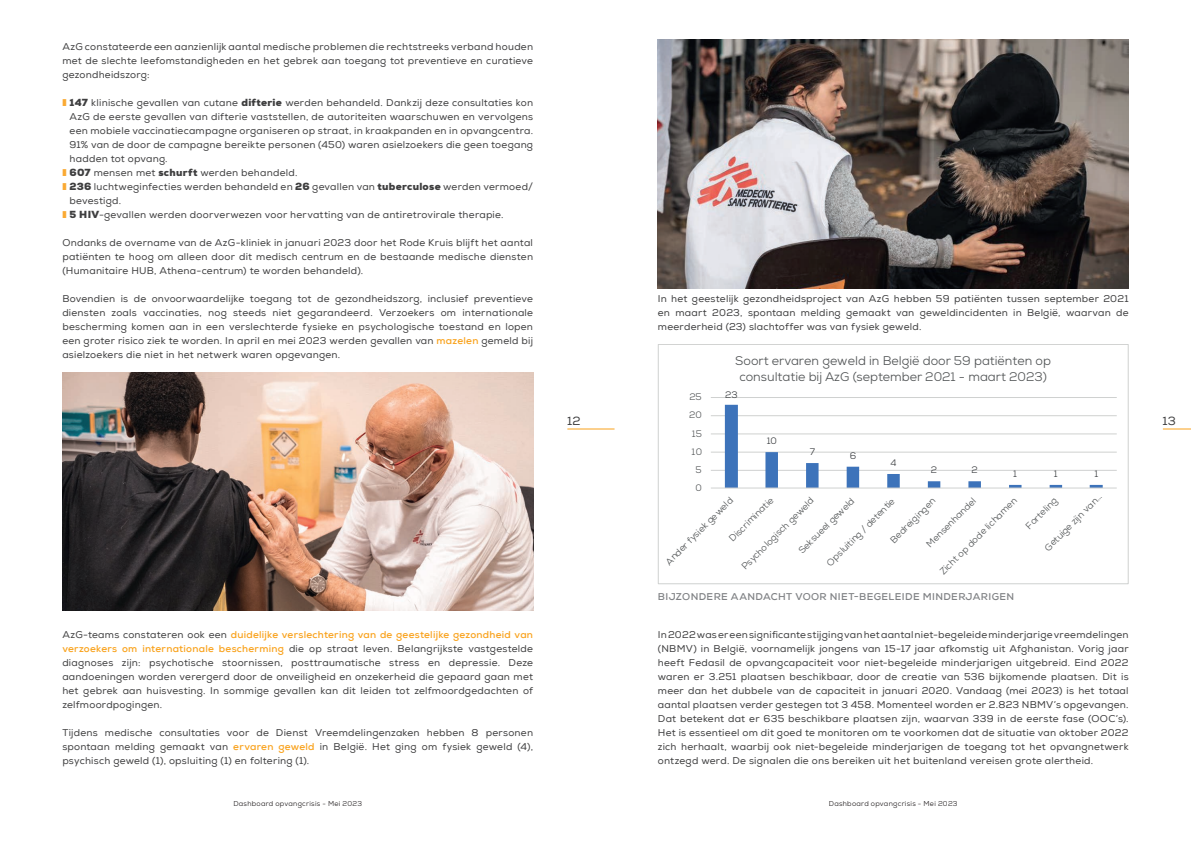
<style>
.page{position:relative;width:1191px;height:842px;background:#fff}
.page>*{position:absolute;margin:0;border:0;box-sizing:border-box;transform-origin:0 0}
.t1{font:12.5px/16.6px "Nexa";color:#515455;text-align:center}
.t2{font:12px "Nexa";color:#3e3e3f}
.t3{font:10px/14px "Nexa";letter-spacing:.025em;color:#3e3e3f;text-align:justify}
.t4{font:700 10px "Nexa";letter-spacing:.04em;color:#808285}
.t5{font:9.4px "Nexa";letter-spacing:.015em;color:#515455}
.t6{font:9.4px "Nexa";color:#36393c}
.t7{font:7px "Nexa";letter-spacing:.04em;color:#231f20}
.s1{color:#faaa34}
.s2{font-weight:900}
.s3{font-weight:700;color:#f9a21c}
</style>
<div class="page">
<hr style="left:567px;top:428px;width:47px;height:1px;background:#f9a21c">
<svg style="left:1162px;top:428px;width:29px;height:1px"></svg>
<img style="left:62px;top:372px;width:471px;height:238px">
<img style="left:658px;top:40px;width:470px;height:248px">
<hr style="left:711px;top:470px;width:405px;height:1px;background:#cfd1d0">
<hr style="left:711px;top:452px;width:405px;height:1px;background:#cfd1d0">
<hr style="left:711px;top:433px;width:405px;height:1px;background:#cfd1d0">
<hr style="left:711px;top:415px;width:405px;height:1px;background:#cfd1d0">
<hr style="left:711px;top:397px;width:405px;height:1px;background:#cfd1d0">
<svg style="left:725px;top:405px;width:377px;height:83px"></svg>
<hr style="left:711px;top:488px;width:405px;height:1px;background:#cfd1d0">
<div style="left:658px;top:344px;width:470px;height:240px;border:1px solid #cfd1d0"></div>
<p class="t3" style="left:62px;top:40px;width:472px">AzG constateerde een aanzienlijk aantal medische problemen die rechtstreeks verband houden met de slechte leefomstandigheden en het gebrek aan toegang tot preventieve en curatieve gezondheidszorg:</p>
<p class="t3" style="left:62px;top:96px;width:472px"><span class="s1">❚</span> <span class="s2">147</span> klinische gevallen van cutane <span class="s2">difterie</span> werden behandeld. Dankzij deze consultaties kon</p>
<p class="t3" style="left:69px;top:110px;width:465px">AzG de eerste gevallen van difterie vaststellen, de autoriteiten waarschuwen en vervolgens</p>
<p class="t3" style="left:69px;top:124px;width:465px">een mobiele vaccinatiecampagne organiseren op straat, in kraakpanden en in opvangcentra.</p>
<p class="t3" style="left:69px;top:138px;width:465px">91% van de door de campagne bereikte personen (450) waren asielzoekers die geen toegang</p>
<p class="t3" style="left:69px;top:152px;width:100px">hadden tot opvang.</p>
<p class="t3" style="left:62px;top:166px;width:237px"><span class="s1">❚</span> <span class="s2">607</span> mensen met <span class="s2">schurft</span> werden behandeld.</p>
<p class="t3" style="left:62px;top:180px;width:472px"><span class="s1">❚</span> <span class="s2">236</span> luchtweginfecties werden behandeld en <span class="s2">26</span> gevallen van <span class="s2">tuberculose</span> werden vermoed/</p>
<p class="t3" style="left:69px;top:194px;width:53px">bevestigd.</p>
<p class="t3" style="left:62px;top:208px;width:443px"><span class="s1">❚</span> <span class="s2">5 HIV</span>-gevallen werden doorverwezen voor hervatting van de antiretrovirale therapie.</p>
<p class="t3" style="left:62px;top:236px;width:472px">Ondanks de overname van de AzG-kliniek in januari 2023 door het Rode Kruis blijft het aantal patiënten te hoog om alleen door dit medisch centrum en de bestaande medische diensten (Humanitaire HUB, Athena-centrum) te worden behandeld).</p>
<p class="t3" style="left:62px;top:292px;width:472px">Bovendien is de onvoorwaardelijke toegang tot de gezondheidszorg, inclusief preventieve diensten zoals vaccinaties, nog steeds niet gegarandeerd. Verzoekers om internationale bescherming komen aan in een verslechterde fysieke en psychologische toestand en lopen een groter risico ziek te worden. In april en mei 2023 werden gevallen van <span class="s3">mazelen</span> gemeld bij asielzoekers die niet in het netwerk waren opgevangen.</p>
<p class="t3" style="left:62px;top:628px;width:472px">AzG-teams constateren ook een <span class="s3">duidelijke verslechtering van de geestelijke gezondheid van verzoekers om internationale bescherming</span> die op straat leven. Belangrijkste vastgestelde diagnoses zijn: psychotische stoornissen, posttraumatische stress en depressie. Deze aandoeningen worden verergerd door de onveiligheid en onzekerheid die gepaard gaan met het gebrek aan huisvesting. In sommige gevallen kan dit leiden tot zelfmoordgedachten of zelfmoordpogingen.</p>
<p class="t3" style="left:62px;top:726px;width:472px">Tijdens medische consultaties voor de Dienst Vreemdelingenzaken hebben 8 personen spontaan melding gemaakt van <span class="s3">ervaren geweld</span> in België. Het ging om fysiek geweld (4), psychisch geweld (1), opsluiting (1) en foltering (1).</p>
<p class="t3" style="left:658px;top:292px;width:472px">In het geestelijk gezondheidsproject van AzG hebben 59 patiënten tussen september 2021 en maart 2023, spontaan melding gemaakt van geweldincidenten in België, waarvan de meerderheid (23) slachtoffer was van fysiek geweld.</p>
<p class="t5" style="left:689px;top:391px;width:14px">25</p>
<p class="t1" style="left:735px;top:352px;width:317px">Soort ervaren geweld in België door 59 patiënten op consultatie bij AzG (september 2021 - maart 2023)</p>
<p class="t6" style="left:725px;top:388px;width:14px">23</p>
<p class="t5" style="left:689px;top:409px;width:14px">20</p>
<p class="t2" style="left:567px;top:414px;width:15px">12</p>
<p class="t2" style="left:1162px;top:414px;width:15px">13</p>
<p class="t5" style="left:692px;top:427px;width:12px">15</p>
<p class="t5" style="left:691px;top:445px;width:12px">10</p>
<p class="t5" style="left:695px;top:464px;width:8px">5</p>
<p class="t5" style="left:695px;top:481px;width:8px">0</p>
<p class="t6" style="left:766px;top:435px;width:12px">10</p>
<p class="t6" style="left:809px;top:446px;width:7px">7</p>
<p class="t6" style="left:849px;top:450px;width:8px">6</p>
<p class="t6" style="left:890px;top:457px;width:8px">4</p>
<p class="t6" style="left:931px;top:464px;width:8px">2</p>
<p class="t6" style="left:971px;top:464px;width:8px">2</p>
<p class="t6" style="left:1013px;top:468px;width:5px">1</p>
<p class="t6" style="left:1053px;top:468px;width:5px">1</p>
<p class="t6" style="left:1094px;top:468px;width:5px">1</p>
<p class="t5" style="left:663px;top:559px;width:93px;rotate:-45deg">Ander fysiek geweld</p>
<p class="t5" style="left:739px;top:564px;width:99px;rotate:-45deg">Psychologisch geweld</p>
<p class="t5" style="left:796px;top:548px;width:76px;rotate:-45deg">Seksueel geweld</p>
<p class="t5" style="left:923px;top:541px;width:67px;rotate:-45deg">Mensenhandel</p>
<p class="t5" style="left:1041px;top:545px;width:78px;rotate:-45deg">Getuige zijn van…</p>
<p class="t5" style="left:726px;top:536px;width:60px;rotate:-45deg">Discriminatie</p>
<p class="t5" style="left:937px;top:568px;width:106px;rotate:-45deg">Zicht op dode lichamen</p>
<p class="t5" style="left:1023px;top:523px;width:42px;rotate:-45deg">Forteling</p>
<p class="t5" style="left:887px;top:537px;width:61px;rotate:-45deg">Bedreigingen</p>
<p class="t5" style="left:824px;top:560px;width:93px;rotate:-45deg">Opsluiting / detentie</p>
<p class="t4" style="left:658px;top:590px;width:358px">BIJZONDERE AANDACHT VOOR NIET-BEGELEIDE MINDERJARIGEN</p>
<p class="t3" style="left:658px;top:628px;width:472px">In 2022 was er een significante stijging van het aantal niet-begeleide minderjarige vreemdelingen (NBMV) in België, voornamelijk jongens van 15-17 jaar afkomstig uit Afghanistan. Vorig jaar heeft Fedasil de opvangcapaciteit voor niet-begeleide minderjarigen uitgebreid. Eind 2022 waren er 3.251 plaatsen beschikbaar, door de creatie van 536 bijkomende plaatsen. Dit is meer dan het dubbele van de capaciteit in januari 2020. Vandaag (mei 2023) is het totaal aantal plaatsen verder gestegen tot 3 458. Momenteel worden er 2.823 NBMV’s opgevangen.<br>Dat betekent dat er 635 beschikbare plaatsen zijn, waarvan 339 in de eerste fase (OOC’s).<br>Het is essentieel om dit goed te monitoren om te voorkomen dat de situatie van oktober 2022 zich herhaalt, waarbij ook niet-begeleide minderjarigen de toegang tot het opvangnetwerk ontzegd werd. De signalen die ons bereiken uit het buitenland vereisen grote alertheid.</p>
<p class="t7" style="left:233px;top:799px;width:130px">Dashboard opvangcrisis - Mei 2023</p>
<p class="t7" style="left:829px;top:799px;width:130px">Dashboard opvangcrisis - Mei 2023</p>
</div>
